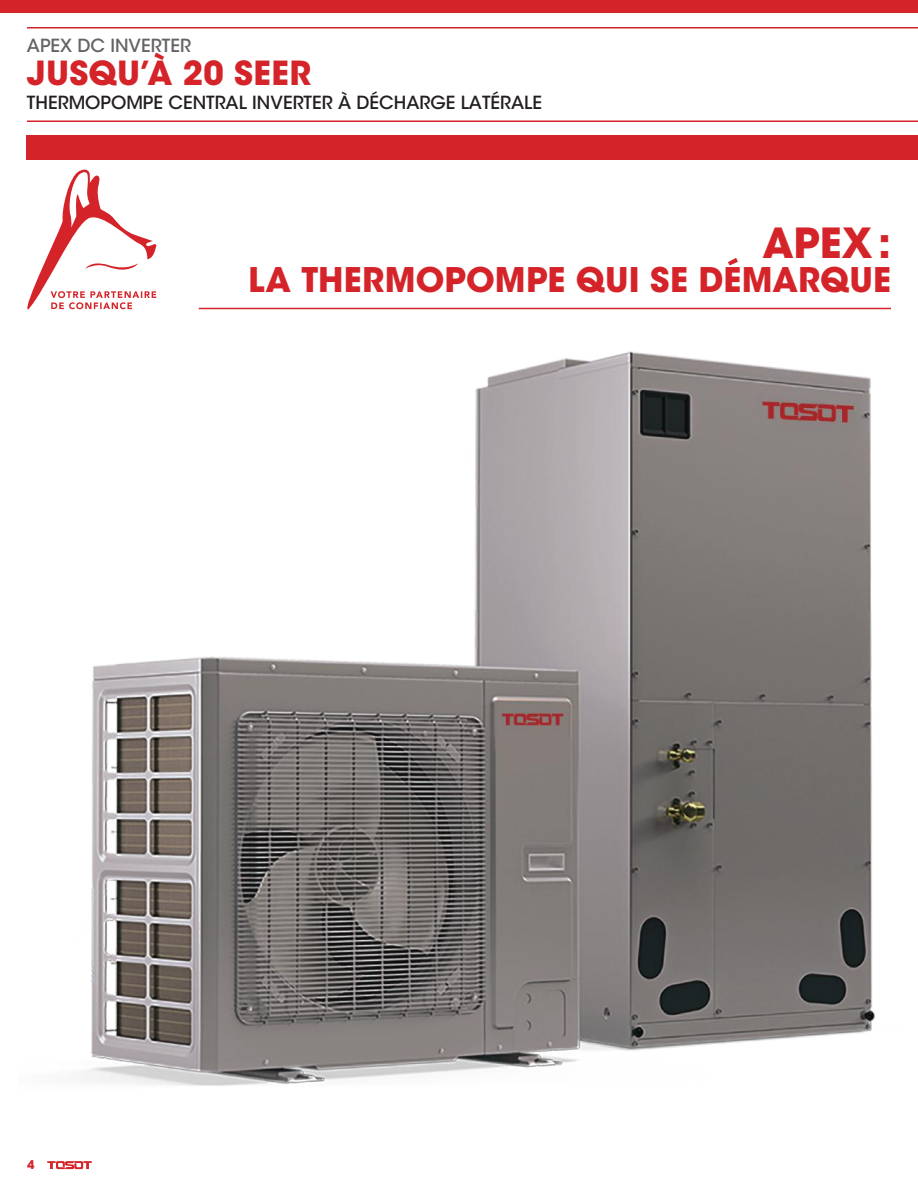
<style>
.page{position:relative;width:918px;height:1188px;background:#fff}
.page>*{position:absolute;margin:0;border:0;box-sizing:border-box;transform-origin:0 0}
.t1{font:700 41.25px "ITC Avant Garde Std";color:#d42429}
.t2{font:700 33.75px "ITC Avant Garde Std";letter-spacing:.005em;color:#d42429}
.t3{font:700 33px "ITC Avant Garde Std";letter-spacing:.01em;color:#d42429}
.t4{font:500 18px "ITC Avant Garde Std";color:#241f1f}
.t5{font:500 18px "ITC Avant Garde Std";color:#656365}
.t6{font:700 12px "ITC Avant Garde Std";color:#d42429}
</style>
<div class="page">
<div style="left:0;top:0;width:918px;height:14px;background:#d42429"></div>
<svg style="left:47px;top:1161px;width:45px;height:8px"></svg>
<img style="left:77px;top:296px;width:814px;height:790px">
<hr style="left:27px;top:120px;width:891px;height:2px;background:#d42429">
<hr style="left:199px;top:308px;width:692px;height:1px;background:#d42429">
<hr style="left:27px;top:27px;width:891px;height:1px;background:#d42429">
<div style="left:27px;top:135px;width:891px;height:25px;background:#d42429"></div>
<svg style="left:27px;top:170px;width:129px;height:140px"></svg>
<p class="t5" style="left:27px;top:34px;width:166px">APEX DC INVERTER</p>
<h3 class="t3" style="left:27px;top:52px;width:285px">JUSQU’À 20 SEER</h3>
<p class="t4" style="left:27px;top:91px;width:517px">THERMOPOMPE CENTRAL INVERTER À DÉCHARGE LATÉRALE</p>
<h1 class="t1" style="left:763px;top:216px;width:130px">APEX:</h1>
<h2 class="t2" style="left:248px;top:257px;width:644px">LA THERMOPOMPE QUI SE DÉMARQUE</h2>
<p class="t6" style="left:27px;top:1157px;width:9px">4</p>
</div>
